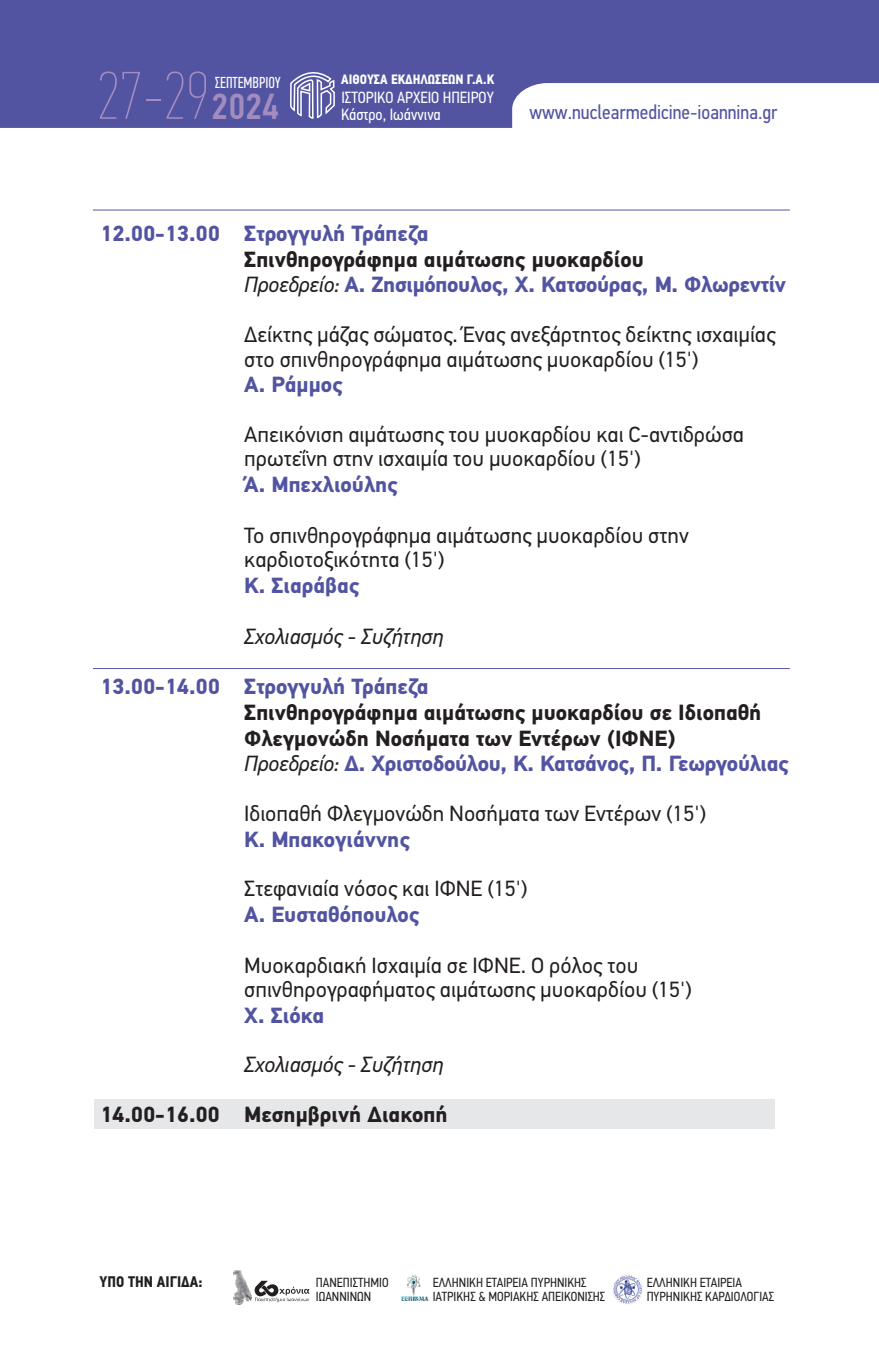
<style>
.page{position:relative;width:879px;height:1361px;background:#fff}
.page>*{position:absolute;margin:0;border:0;box-sizing:border-box;transform-origin:0 0}
.t1{font:67.4px "PF Din Text Comp Pro X Thin";color:#a28cc0}
.t2{font:500 36.4px "PF Din Text Cond Pro";color:#a28cc0}
.t3{font:22px/24.6px "PF Din Text Pro";color:#231f20}
.t4{font:700 22px/25.8px "PF Din Text Pro";color:#5254a1}
.t5{font:700 22px/25.8px "PF Din Text Pro";color:#231f20}
.t6{font:italic 22px "PF Din Text Pro";color:#231f20}
.t7{font:20.2px "PF Din Text Cond Pro";color:#5254a1}
.t8{font:16.2px/16.6px "PF Din Text Cond Pro";color:#fff}
.t9{font:16px "PF Din Text Comp Pro";color:#fff}
.t10{font:700 15.4px "PF Din Text Cond Pro";color:#231f20}
.t11{font:700 13.6px "PF Din Text Cond Pro";color:#fff}
.t12{font:13.2px/14.6px "PF Din Text Cond Pro";color:#231f20}
.s1{color:#231f20}
.s2{font-weight:400;font-style:italic;color:#231f20}
.s3{font-weight:400;font-style:italic}
.s4{color:#5254a1}
</style>
<div class="page">
<div style="left:94px;top:1099px;width:680px;height:29px;background:#e6e7e9"></div>
<svg style="left:0;top:0;width:879px;height:128px;background:#6b6daf"></svg>
<svg style="left:289px;top:0;width:47px;height:120px;background:#6769ac"></svg>
<hr style="left:93px;top:209px;width:697px;height:1px;background:#5254a1">
<hr style="left:93px;top:668px;width:697px;height:1px;background:#5254a1">
<svg style="left:254px;top:1280px;width:55px;height:22px"></svg>
<img style="left:233px;top:1270px;width:18px;height:34px">
<img style="left:612px;top:1275px;width:30px;height:29px">
<img style="left:401px;top:1274px;width:27px;height:27px">
<h1 class="t1" style="left:97px;top:68px;width:114px">27-29</h1>
<p class="t9" style="left:215px;top:76px;width:67px">ΣΕΠΤΕΜΒΡΙΟΥ</p>
<h2 class="t2" style="left:211px;top:91px;width:69px">2024</h2>
<p class="t11" style="left:341px;top:74px;width:155px">ΑΙΘΟΥΣΑ ΕΚΔΗΛΩΣΕΩΝ Γ.Α.Κ</p>
<p class="t8" style="left:341px;top:91px;width:154px">ΙΣΤΟΡΙΚO ΑΡΧΕIΟ ΗΠΕΙΡΟΥ<br>Κάστρο, Iωάννινα</p>
<p class="t7" style="left:529px;top:103px;width:250px">www.nuclearmedicine-ioannina.gr</p>
<p class="t4" style="left:100px;top:222px;width:330px">12.00-13.00 Στρογγυλή Τράπεζα</p>
<p class="t4" style="left:244px;top:248px;width:543px"><span class="s1">Σπινθηρογράφηµα αιµάτωσης µυοκαρδίου<br></span><span class="s2">Προεδρείο:</span> Α. Ζησιµόπουλος, Χ. Κατσούρας, Μ. Φλωρεντίν</p>
<p class="t3" style="left:244px;top:324px;width:533px">Δείκτης µάζας σώµατος. Ένας ανεξάρτητος δείκτης ισχαιµίας στο σπινθηρογράφηµα αιµάτωσης µυοκαρδίου (15')</p>
<p class="t4" style="left:244px;top:374px;width:100px">Α. Ράµµος</p>
<p class="t3" style="left:244px;top:424px;width:501px">Απεικόνιση αιµάτωσης του µυοκαρδίου και C-αντιδρώσα πρωτεΐνη στην ισχαιµία του µυοκαρδίου (15')</p>
<p class="t4" style="left:244px;top:473px;width:155px">Ά. Μπεχλιούλης</p>
<p class="t3" style="left:244px;top:525px;width:446px">Το σπινθηρογράφηµα αιµάτωσης µυοκαρδίου στην καρδιοτοξικότητα (15')</p>
<p class="t4" style="left:244px;top:574px;width:117px">Κ. Σιαράβας</p>
<p class="t6" style="left:244px;top:627px;width:201px">Σχολιασµός - Συζήτηση</p>
<p class="t4" style="left:100px;top:675px;width:330px">13.00-14.00 Στρογγυλή Τράπεζα</p>
<p class="t5" style="left:244px;top:701px;width:546px">Σπινθηρογράφηµα αιµάτωσης µυοκαρδίου σε Ιδιοπαθή<br>Φλεγµονώδη Νοσήµατα των Εντέρων (ΙΦΝΕ)<br><span class="s3">Προεδρείο:</span> <span class="s4">Δ. Χριστοδούλου, Κ. Κατσάνος, Π. Γεωργούλιας</span></p>
<p class="t3" style="left:244px;top:803px;width:463px">Ιδιοπαθή Φλεγµονώδη Νοσήµατα των Εντέρων (15')</p>
<p class="t4" style="left:244px;top:828px;width:167px">Κ. Μπακογιάννης</p>
<p class="t3" style="left:244px;top:878px;width:285px">Στεφανιαία νόσος και ΙΦΝΕ (15')</p>
<p class="t4" style="left:244px;top:903px;width:177px">Α. Ευσταθόπουλος</p>
<p class="t3" style="left:244px;top:955px;width:449px">Μυοκαρδιακή Ισχαιµία σε ΙΦΝΕ. Ο ρόλος του σπινθηρογραφήµατος αιµάτωσης µυοκαρδίου (15')</p>
<p class="t4" style="left:244px;top:1004px;width:82px">Χ. Σιόκα</p>
<p class="t6" style="left:244px;top:1056px;width:201px">Σχολιασµός - Συζήτηση</p>
<p class="t5" style="left:100px;top:1104px;width:349px">14.00-16.00 Μεσηµβρινή Διακοπή</p>
<p class="t10" style="left:99px;top:1275px;width:104px">ΥΠΟ ΤΗΝ ΑΙΓΙΔΑ:</p>
<p class="t12" style="left:316px;top:1276px;width:74px">ΠΑΝΕΠΙΣΤΗΜΙΟ<br>ΙΩΑΝΝΙΝΩΝ</p>
<p class="t12" style="left:433px;top:1276px;width:174px">ΕΛΛΗΝΙΚH ΕΤΑΙΡΕIΑ ΠΥΡΗΝΙΚHΣ<br>ΙΑΤΡΙΚHΣ &amp; ΜΟΡΙΑΚΗΣ ΑΠΕΙΚΟΝΙΣΗΣ</p>
<p class="t12" style="left:647px;top:1276px;width:129px">ΕΛΛΗΝΙΚH ΕΤΑΙΡΕIΑ<br>ΠΥΡΗΝΙΚHΣ KAΡΔΙΟΛΟΓΙΑΣ</p>
</div>
